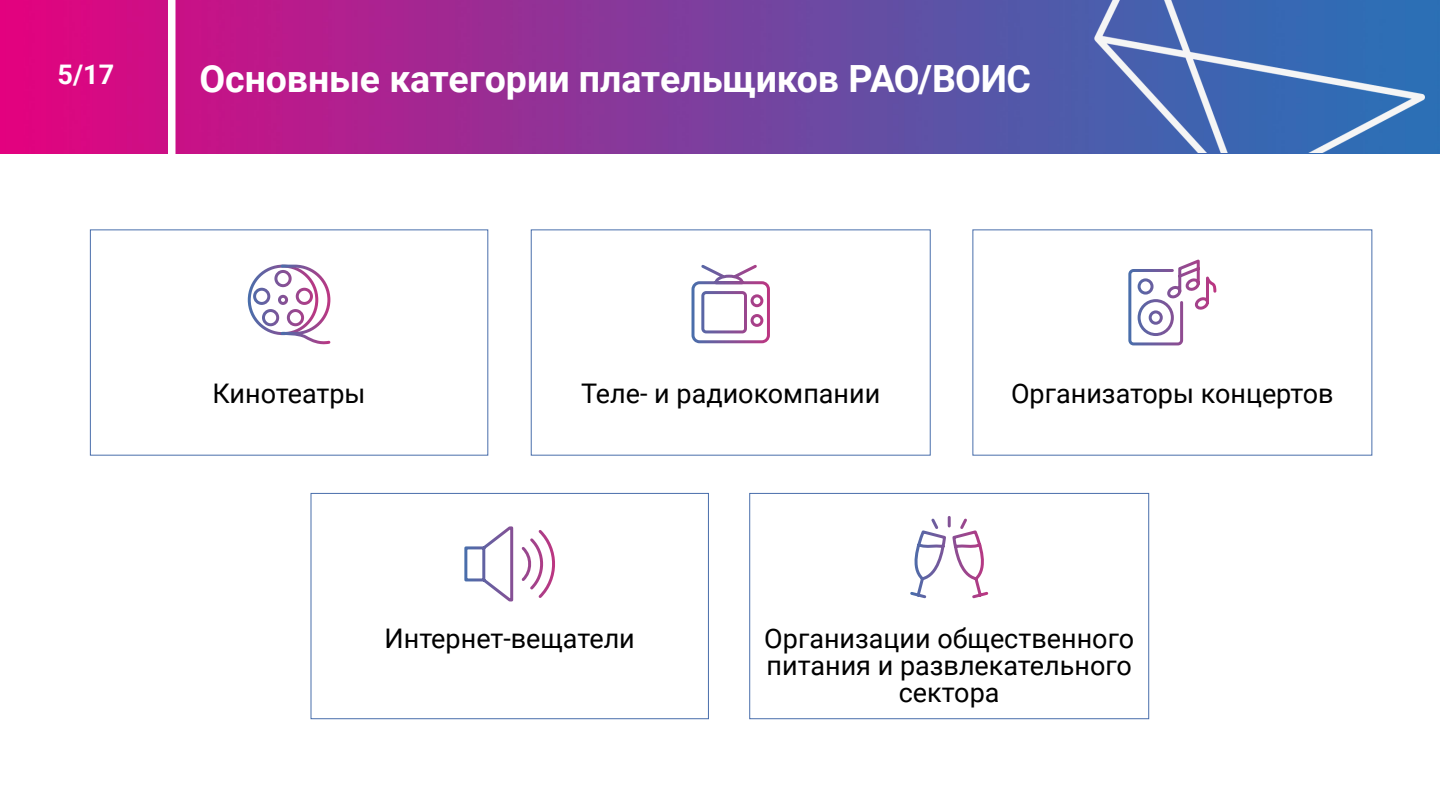
<style>
.page{position:relative;width:1440px;height:810px;background:#fff}
.page>*{position:absolute;margin:0;border:0;box-sizing:border-box;transform-origin:0 0}
.t1{font:700 37.5px "Roboto";letter-spacing:-.005em;color:#fff}
.t2{font:27px/27px "Roboto";color:#000;text-align:center}
.t3{font:700 27px "Roboto";color:#fff}
</style>
<div class="page">
<img style="left:0;top:0;width:1440px;height:154px">
<img style="left:1095px;top:0;width:329px;height:153px">
<div style="left:168px;top:0;width:8px;height:155px;background:#fff"></div>
<div style="left:311px;top:493px;width:398px;height:226px;border:1px solid #496eab"></div>
<div style="left:749px;top:493px;width:400px;height:226px;border:1px solid #496eab"></div>
<div style="left:973px;top:230px;width:399px;height:226px;border:1px solid #496eab"></div>
<svg style="left:1128px;top:259px;width:89px;height:87px"></svg>
<svg style="left:464px;top:526px;width:91px;height:76px"></svg>
<div style="left:90px;top:230px;width:398px;height:226px;border:1px solid #496eab"></div>
<svg style="left:247px;top:264px;width:84px;height:81px"></svg>
<div style="left:531px;top:230px;width:400px;height:226px;border:1px solid #496eab"></div>
<svg style="left:691px;top:264px;width:79px;height:80px"></svg>
<svg style="left:910px;top:516px;width:79px;height:83px"></svg>
<p class="t3" style="left:58px;top:55px;width:58px">5/17</p>
<h1 class="t1" style="left:200px;top:52px;width:833px">Основные категории плательщиков РАО/ВОИС</h1>
<p class="t2" style="left:213px;top:379px;width:155px">Кинотеатры</p>
<p class="t2" style="left:581px;top:379px;width:301px">Теле- и радиокомпании</p>
<p class="t2" style="left:1011px;top:379px;width:324px">Организаторы концертов</p>
<p class="t2" style="left:385px;top:624px;width:252px">Интернет-вещатели</p>
<p class="t2" style="left:764px;top:624px;width:371px">Организации общественного питания и развлекательного сектора</p>
</div>
